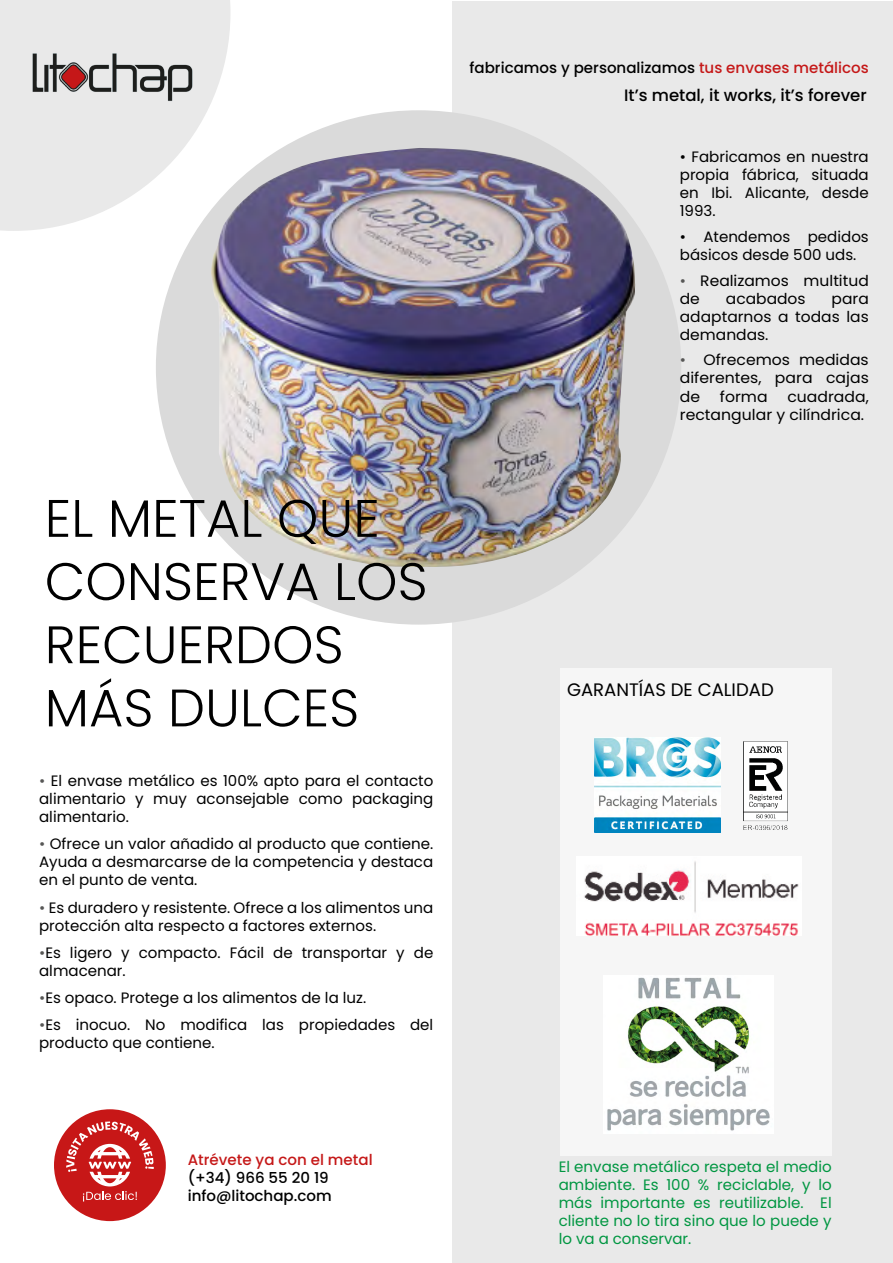
<style>
.page{position:relative;width:893px;height:1263px;background:#fff}
.page>*{position:absolute;margin:0;border:0;box-sizing:border-box;transform-origin:0 0}
.t1{font:300 52.65px/63.2px "Poppins";color:#000}
.t2{font:18px "Poppins";color:#000}
.t3{font:500 16.5px "Poppins";color:#000}
.t4{font:15px/18px "Poppins";color:#000}
.t5{font:15px/18px "Poppins";color:#009641;text-align:justify}
.t6{font:15px/18px "Poppins";color:#000;text-align:justify;scale:1.04 1}
.t7{font:500 15px/18px "Poppins";color:#000}
.t8{font:500 15px "Poppins";color:#c51818}
.s1{color:#575756}
.s2{color:#c51818}
</style>
<div class="page">
<div style="left:452px;top:1px;width:440px;height:1261px;background:#e9e9e9"></div>
<div style="left:560px;top:668px;width:272px;height:487px;background:#f6f6f6"></div>
<svg style="left:0;top:1px;width:230px;height:230px;fill:#e9e9e9"></svg>
<img style="left:32px;top:44px;width:162px;height:65px">
<div style="left:156px;top:110px;width:525px;height:515px;background:#dadada;border-radius:50%"></div>
<img style="left:595px;top:737px;width:125px;height:95px">
<img style="left:744px;top:746px;width:43px;height:83px">
<img style="left:584px;top:862px;width:215px;height:73px">
<img style="left:607px;top:977px;width:163px;height:154px">
<img style="left:211px;top:148px;width:425px;height:420px">
<div style="left:54px;top:1109px;width:112px;height:112px;background:#c71717;border-radius:56px"></div>
<svg style="left:66px;top:1121px;width:88px;height:80px"></svg>
<h1 class="t1" style="left:45px;top:487px;width:384px">EL METAL QUE<br>CONSERVA LOS<br>RECUERDOS<br>MÁS DULCES</h1>
<p class="t4" style="left:39px;top:772px;width:396px;text-align:justify"><span class="s1">•</span> El envase metálico es 100% apto para el contacto alimentario y muy aconsejable como packaging alimentario.</p>
<p class="t4" style="left:39px;top:835px;width:396px;text-align:justify"><span class="s1">•</span> Ofrece un valor añadido al producto que contiene.<br>Ayuda a desmarcarse de la competencia y destaca en el punto de venta.</p>
<p class="t4" style="left:39px;top:898px;width:396px"><span class="s1">•</span> Es duradero y resistente. Ofrece a los alimentos una protección alta respecto a factores externos.</p>
<p class="t4" style="left:39px;top:943px;width:396px"><span class="s1">•</span>Es ligero y compacto. Fácil de transportar y de almacenar.</p>
<p class="t4" style="left:39px;top:989px;width:329px"><span class="s1">•</span>Es opaco. Protege a los alimentos de la luz.</p>
<p class="t4" style="left:39px;top:1016px;width:396px"><span class="s1">•</span>Es inocuo. No modifica las propiedades del producto que contiene.</p>
<p class="t7" style="left:470px;top:59px;width:401px">fabricamos y personalizamos <span class="s2">tus envases metálicos</span></p>
<p class="t3" style="left:624px;top:85px;width:244px">It’s metal, it works, it’s forever</p>
<p class="t4" style="left:680px;top:148px;width:190px;text-align:justify">• Fabricamos en nuestra propia fábrica, situada en Ibi. Alicante, desde 1993.</p>
<p class="t4" style="left:680px;top:228px;width:190px">• Atendemos pedidos básicos desde 500 uds.</p>
<p class="t4" style="left:680px;top:271px;width:190px"><span class="s1">•</span> Realizamos multitud de</p>
<p class="t4" style="left:726px;top:290px;width:81px">acabados</p>
<p class="t4" style="left:680px;top:290px;width:190px;text-align:justify;text-indent:152px">para adaptarnos a todas las demandas.</p>
<p class="t6" style="left:680px;top:351px;width:183px"><span class="s1">•</span> Ofrecemos medidas diferentes, para cajas de</p>
<p class="t6" style="left:720px;top:387px;width:47px">forma</p>
<p class="t6" style="left:680px;top:387px;width:183px;text-indent:108px">cuadrada, rectangular y cilíndrica.</p>
<p class="t2" style="left:567px;top:680px;width:208px">GARANTÍAS DE CALIDAD</p>
<p class="t8" style="left:188px;top:1151px;width:186px">Atrévete ya con el metal</p>
<p class="t7" style="left:188px;top:1169px;width:145px">(+34) 966 55 20 19 info@litochap.com</p>
<p class="t5" style="left:559px;top:1158px;width:274px">El envase metálico respeta el medio ambiente. Es 100 % reciclable, y lo más importante es reutilizable. El cliente no lo tira sino que lo puede y lo va a conservar.</p>
</div>
